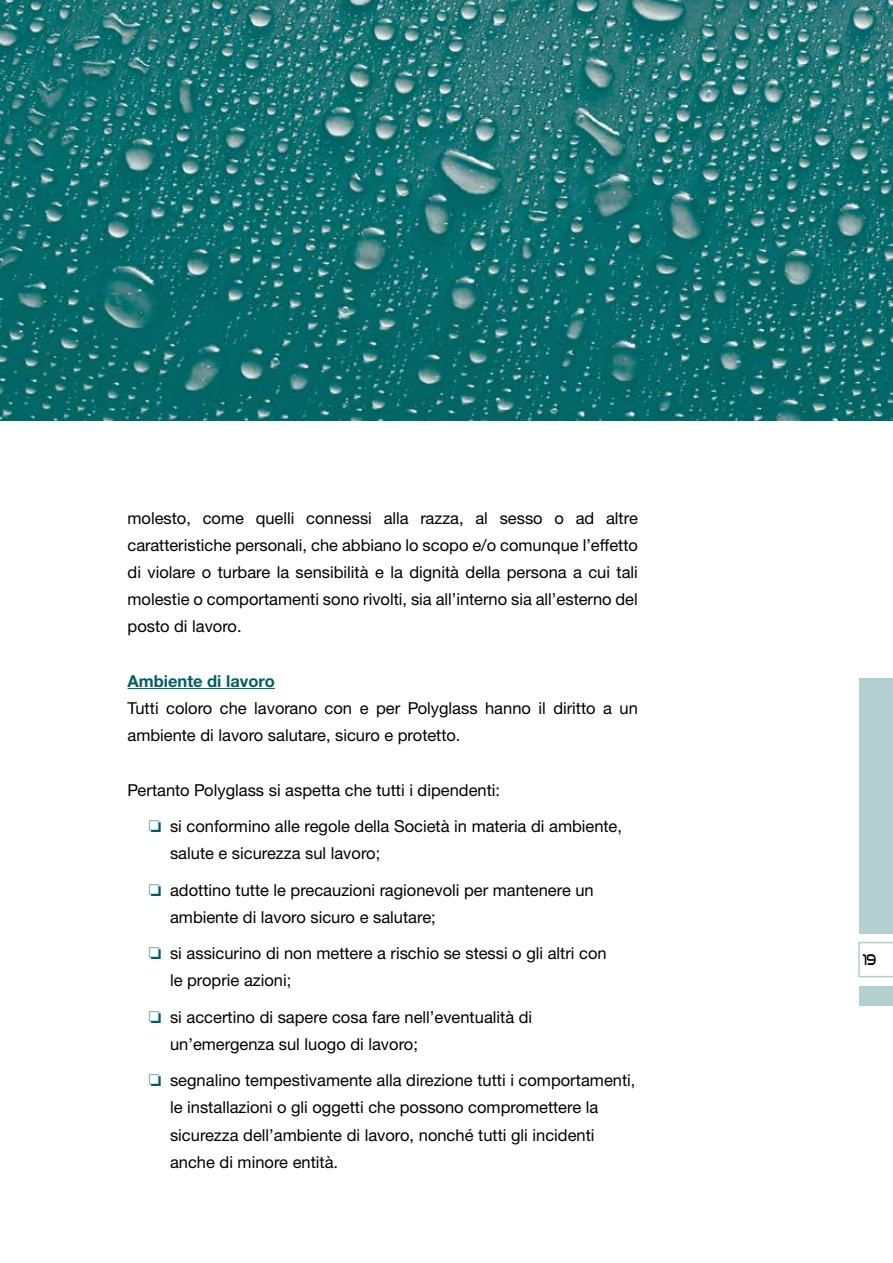
<style>
.page{position:relative;width:893px;height:1263px;background:#fff}
.page>*{position:absolute;margin:0;border:0;box-sizing:border-box;transform-origin:0 0}
.t1{font:16.5px/27.3px "Helvetica Neue LTW1 G";color:#000}
.t2{font:700 16.5px "Helvetica Neue LTW1 G";color:#005e62}
.t3{font:15px "Good Times Rg";color:#000;scale:.76 1}
.s1{color:#005e62}
</style>
<div class="page">
<svg style="left:858px;top:942px;width:35px;height:35px"></svg>
<div style="left:859px;top:678px;width:34px;height:255px;background:#b3cfd0"></div>
<div style="left:859px;top:986px;width:34px;height:20px;background:#b3cfd0"></div>
<hr style="left:128px;top:688px;width:147px;height:1px;background:#005e62">
<img style="left:1px;top:0;width:892px;height:421px">
<p class="t1" style="left:128px;top:504px;width:512px;text-align:justify">molesto, come quelli connessi alla razza, al sesso o ad altre caratteristiche personali, che abbiano lo scopo e/o comunque l’effetto di violare o turbare la sensibilità e la dignità della persona a cui tali molestie o comportamenti sono rivolti, sia all’interno sia all’esterno del posto di lavoro.</p>
<p class="t2" style="left:128px;top:671px;width:149px">Ambiente di lavoro</p>
<p class="t1" style="left:128px;top:694px;width:512px">Tutti coloro che lavorano con e per Polyglass hanno il diritto a un ambiente di lavoro salutare, sicuro e protetto.</p>
<p class="t1" style="left:149px;top:772px;width:475px;line-height:36.3px;text-indent:-21px">Pertanto Polyglass si aspetta che tutti i dipendenti:<br><span class="s1">❏</span> si conformino alle regole della Società in materia di ambiente,</p>
<p class="t1" style="left:149px;top:835px;width:446px;line-height:36.3px;text-indent:21px">salute e sicurezza sul lavoro;<br><span class="s1">❏</span> adottino tutte le precauzioni ragionevoli per mantenere un</p>
<p class="t1" style="left:149px;top:899px;width:459px;line-height:36.3px;text-indent:21px">ambiente di lavoro sicuro e salutare;<br><span class="s1">❏</span> si assicurino di non mettere a rischio se stessi o gli altri con</p>
<p class="t1" style="left:149px;top:962px;width:385px;line-height:36.3px;text-indent:21px">le proprie azioni;<br><span class="s1">❏</span> si accertino di sapere cosa fare nell’eventualità di</p>
<p class="t1" style="left:149px;top:1026px;width:488px;line-height:36.3px;text-indent:21px">un’emergenza sul luogo di lavoro;<br><span class="s1">❏</span> segnalino tempestivamente alla direzione tutti i comportamenti,</p>
<p class="t1" style="left:170px;top:1094px;width:430px">le installazioni o gli oggetti che possono compromettere la sicurezza dell’ambiente di lavoro, nonché tutti gli incidenti anche di minore entità.</p>
<p class="t3" style="left:863px;top:950px;width:19px">19</p>
</div>
